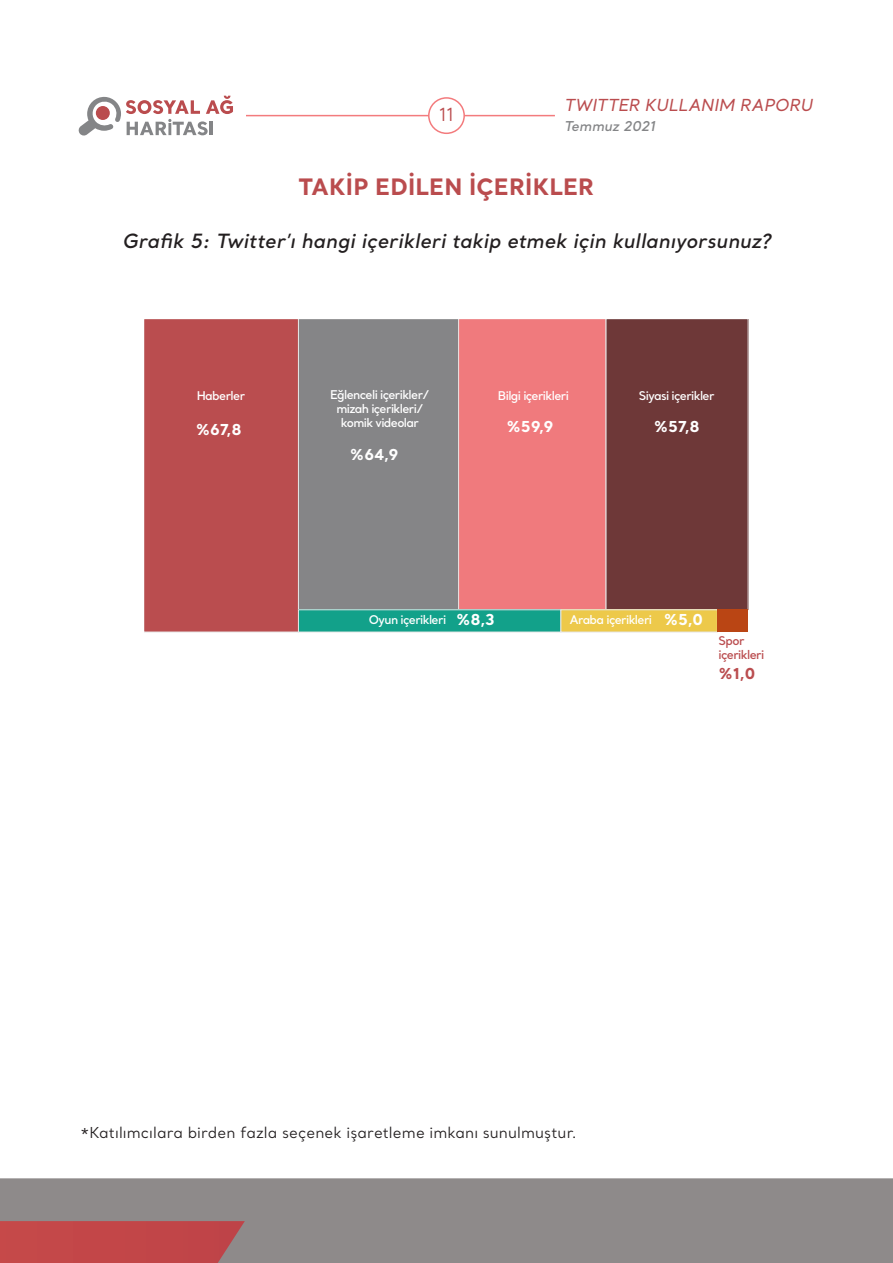
<style>
.page{position:relative;width:893px;height:1263px;background:#fff}
.page>*{position:absolute;margin:0;border:0;box-sizing:border-box;transform-origin:0 0}
.ANA_METIN{font:700 22.5px "Santral";letter-spacing:.01em;color:#ba4c4e}
.ANA_METIN-2{font:italic 600 19.5px "Santral";letter-spacing:.005em;color:#231f20}
.t1{font:18px "Santral";color:#ba4c4e}
.t2{font:italic 500 16.5px "Santral";color:#ba4c4e}
.ANA_METIN-3{font:15px "Santral";letter-spacing:.005em;color:#231f20}
.t3{font:700 15px "Santral";color:#fff}
.t4{font:700 15px "Santral";color:#ba4d4f}
.t5{font:italic 600 13.5px "Santral";color:#848587}
.t6{font:600 12px "Santral";letter-spacing:-.05em;color:#fff}
.t7{font:600 12px "Santral";letter-spacing:-.05em;color:#ba4d4f}
</style>
<div class="page">
<hr style="left:246px;top:115px;width:309px;height:1px;background:#f37b7d">
<div style="left:429px;top:98px;width:35px;height:35px;background:#fff;border-radius:50%"></div>
<div style="left:428px;top:97px;width:37px;height:37px;border:2px solid #f37b7d;border-radius:50%"></div>
<svg style="left:78px;top:96px;width:155px;height:40px"></svg>
<div style="left:0;top:1178px;width:893px;height:85px;background:#8e8a8a"></div>
<div style="left:0;top:1221px;width:245px;height:42px;background:#c24648"></div>
<div style="left:144px;top:319px;width:154px;height:313px;background:#ba4d4f"></div>
<div style="left:298px;top:319px;width:161px;height:291px;background:#858587"></div>
<div style="left:298px;top:319px;width:161px;height:291px;border:1px solid #e6e6e6"></div>
<div style="left:459px;top:319px;width:147px;height:291px;background:#f07a7d"></div>
<div style="left:458px;top:319px;width:148px;height:291px;border:1px solid #e6e6e6"></div>
<div style="left:606px;top:319px;width:142px;height:291px;background:#6e3838"></div>
<div style="left:298px;top:610px;width:263px;height:22px;background:#12a18a"></div>
<div style="left:561px;top:610px;width:156px;height:22px;background:#edc94a"></div>
<div style="left:560px;top:609px;width:158px;height:23px;border:1px solid #e6e6e6"></div>
<div style="left:717px;top:610px;width:31px;height:22px;background:#ba4514"></div>
<h3 class="t1" style="left:439px;top:103px;width:16px">11</h3>
<h3 class="t2" style="left:564px;top:94px;width:250px">TWITTER KULLANIM RAPORU</h3>
<p class="t5" style="left:564px;top:117px;width:93px">Temmuz 2021</p>
<p class="ANA_METIN" style="left:299px;top:171px;width:297px">TAKİP EDİLEN İÇERİKLER</p>
<p class="ANA_METIN-2" style="left:122px;top:228px;width:650px">Grafik 5: Twitter’ı hangi içerikleri takip etmek için kullanıyorsunuz?</p>
<p class="t6" style="left:197px;top:387px;width:50px">Haberler</p>
<p class="t6" style="left:330px;top:386px;width:101px">Eğlenceli içerikler/</p>
<p class="t6" style="left:336px;top:401px;width:88px">mizah içerikleri/</p>
<p class="t6" style="left:341px;top:415px;width:80px">komik videolar</p>
<p class="t3" style="left:196px;top:420px;width:48px">%67,8</p>
<p class="t3" style="left:350px;top:444px;width:50px">%64,9</p>
<p class="t6" style="left:498px;top:387px;width:73px">Bilgi içerikleri</p>
<p class="t6" style="left:639px;top:387px;width:77px">Siyasi içerikler</p>
<p class="t3" style="left:506px;top:416px;width:48px">%59,9</p>
<p class="t3" style="left:654px;top:416px;width:47px">%57,8</p>
<p class="t3" style="left:456px;top:610px;width:40px">%8,3</p>
<p class="t6" style="left:369px;top:612px;width:79px">Oyun içerikleri</p>
<p class="t6" style="left:569px;top:612px;width:84px">Araba içerikleri</p>
<p class="t3" style="left:664px;top:610px;width:41px">%5,0</p>
<p class="t7" style="left:719px;top:632px;width:27px">Spor</p>
<p class="t7" style="left:719px;top:647px;width:47px">içerikleri</p>
<p class="t4" style="left:719px;top:663px;width:38px">%1,0</p>
<p class="ANA_METIN-3" style="left:80px;top:1123px;width:499px">*Katılımcılara birden fazla seçenek işaretleme imkanı sunulmuştur.</p>
</div>
